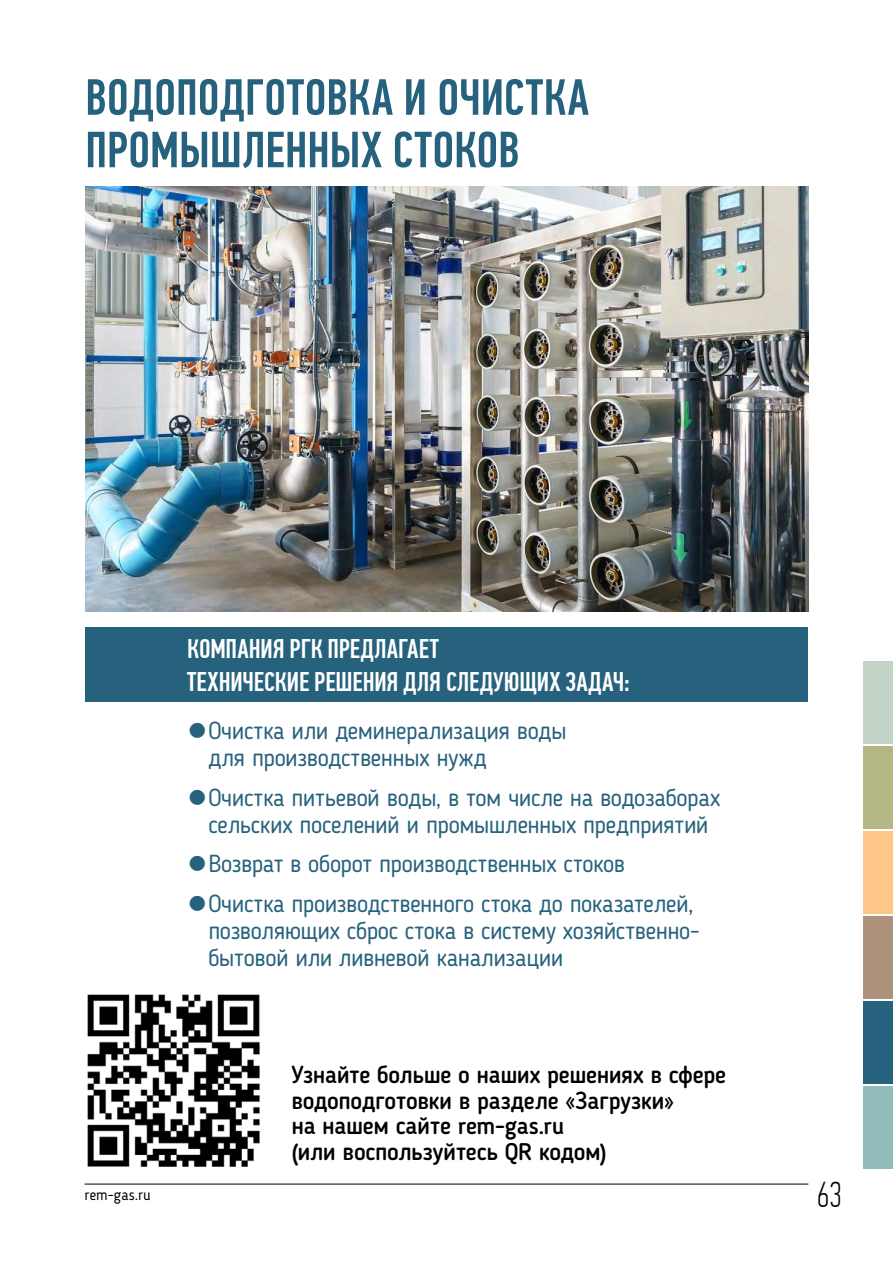
<style>
.page{position:relative;width:893px;height:1263px;background:#fff}
.page>*{position:absolute;margin:0;border:0;box-sizing:border-box;transform-origin:0 0}
.t1{font:500 51px/52.5px "PF Din Text Comp Pro";color:#26627d}
.t2{font:100 36px "PF Din Text Comp Pro";color:#000}
.t3{font:500 27px/33px "PF Din Text Comp Pro";color:#fff}
.t4{font:24px/27px "Blogger Sans";letter-spacing:-.015em;color:#26627d}
.t5{font:500 24px/25.5px "Blogger Sans";letter-spacing:-.01em;color:#000}
.t6{font:15px "Blogger Sans";letter-spacing:.005em;color:#000}
.s1{font-family:"PF Din Text Comp Pro";font-weight:500}
</style>
<div class="page">
<hr style="left:85px;top:1184px;width:723px;height:1px;background:#000">
<div style="left:863px;top:746px;width:30px;height:83px;background:#b4b684"></div>
<div style="left:863px;top:831px;width:30px;height:83px;background:#ffc787"></div>
<div style="left:863px;top:916px;width:30px;height:83px;background:#ad927c"></div>
<div style="left:863px;top:1001px;width:30px;height:83px;background:#26627d"></div>
<div style="left:863px;top:1086px;width:30px;height:83px;background:#91bcba"></div>
<div style="left:863px;top:661px;width:30px;height:83px;background:#c3d3c6"></div>
<img style="left:85px;top:187px;width:723px;height:425px">
<div style="left:85px;top:627px;width:723px;height:75px;background:#26627d"></div>
<img style="left:87px;top:994px;width:173px;height:173px">
<h1 class="t1" style="left:85px;top:72px;width:505px">ВОДОПОДГОТОВКА И ОЧИСТКА<br>ПРОМЫШЛЕННЫХ СТОКОВ</h1>
<p class="t3" style="left:187px;top:633px;width:444px">КОМПАНИЯ РГК ПРЕДЛАГАЕТ<br>ТЕХНИЧЕСКИЕ РЕШЕНИЯ ДЛЯ СЛЕДУЮЩИХ ЗАДАЧ:</p>
<p class="t4" style="left:208px;top:717px;width:360px;text-indent:-21px"><span class="s1">●</span>Очистка или деминерализация воды для производственных нужд</p>
<p class="t4" style="left:187px;top:784px;width:535px;text-align:center"><span class="s1">●</span>Очистка питьевой воды, в том числе на водозаборах сельских поселений и промышленных предприятий</p>
<p class="t4" style="left:187px;top:850px;width:440px"><span class="s1">●</span>Возврат в оборот производственных стоков</p>
<p class="t4" style="left:208px;top:890px;width:493px;text-indent:-21px"><span class="s1">●</span>Очистка производственного стока до показателей, позволяющих сброс стока в систему хозяйственно&shy;бытовой или ливневой канализации</p>
<p class="t5" style="left:291px;top:1062px;width:436px">Узнайте больше о наших решениях в сфере водоподготовки в разделе «Загрузки»<br>на нашем сайте rem-gas.ru<br>(или воспользуйтесь QR кодом)</p>
<p class="t6" style="left:84px;top:1186px;width:68px">rem-gas.ru</p>
<h2 class="t2" style="left:817px;top:1174px;width:27px">63</h2>
</div>
